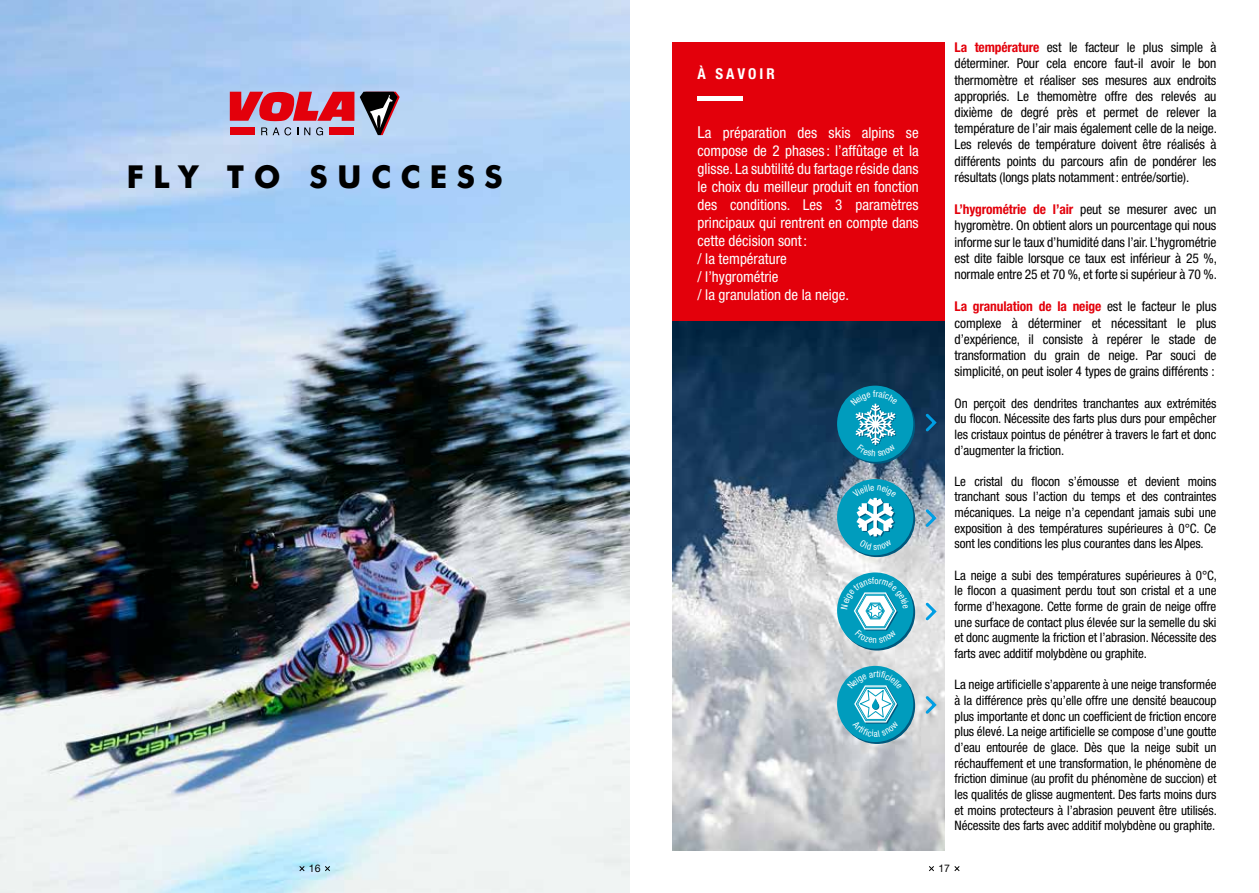
<style>
.page{position:relative;width:1259px;height:893px;background:#fff}
.page>*{position:absolute;margin:0;border:0;box-sizing:border-box;transform-origin:0 0}
.t1{font:700 31.5px "Futura BT";letter-spacing:.3em;color:#000}
.t2{font:condensed 15px/18px "Helvetica Neue LT Std";color:#fff}
.t3{font:700 condensed 15px "Helvetica Neue LT Std";letter-spacing:.2em;color:#fff}
.t4{font:condensed 13.5px/16.2px "Helvetica Neue LT Std";letter-spacing:-.01em;color:#000;text-align:justify}
.t5{font:condensed 13.05px/15.6px "Helvetica Neue LT Std";letter-spacing:-.01em;color:#000;text-align:justify}
.t6{font:10.5px "Helvetica Neue LT Std";color:#000}
.s1{font-size:16.5px}
.s2{font-weight:700;color:#e3000b}
</style>
<div class="page">
<svg style="left:929px;top:866px;width:5px;height:5px"></svg>
<svg style="left:954px;top:866px;width:6px;height:5px"></svg>
<img style="left:0;top:0;width:629px;height:893px">
<img style="left:672px;top:321px;width:272px;height:529px">
<div style="left:672px;top:43px;width:272px;height:278px;background:#e3000b"></div>
<div style="left:697px;top:96px;width:46px;height:5px;background:#fff"></div>
<svg style="left:839px;top:387px;width:76px;height:77px"></svg>
<div style="left:837px;top:386px;width:76px;height:76px;background:#009cbd;border-radius:50%"></div>
<svg style="left:839px;top:481px;width:76px;height:76px"></svg>
<div style="left:837px;top:479px;width:76px;height:76px;background:#009cbd;border-radius:50%"></div>
<svg style="left:839px;top:574px;width:76px;height:76px"></svg>
<div style="left:837px;top:572px;width:76px;height:77px;background:#009cbd;border-radius:50%"></div>
<svg style="left:839px;top:668px;width:76px;height:76px"></svg>
<div style="left:837px;top:666px;width:76px;height:76px;background:#009cbd;border-radius:50%"></div>
<svg style="left:923px;top:411px;width:16px;height:23px"></svg>
<svg style="left:923px;top:506px;width:16px;height:24px"></svg>
<svg style="left:923px;top:600px;width:16px;height:23px"></svg>
<svg style="left:923px;top:693px;width:16px;height:23px"></svg>
<svg style="left:299px;top:866px;width:6px;height:5px"></svg>
<svg style="left:325px;top:866px;width:5px;height:5px"></svg>
<svg style="left:230px;top:92px;width:124px;height:29px;background:#d63647"></svg>
<svg style="left:261px;top:127px;width:6px;height:8px"></svg>
<svg style="left:273px;top:127px;width:18px;height:8px"></svg>
<svg style="left:304px;top:127px;width:6px;height:8px"></svg>
<svg style="left:316px;top:127px;width:7px;height:8px"></svg>
<div style="left:230px;top:127px;width:25px;height:8px;background:#e3000b"></div>
<div style="left:329px;top:127px;width:25px;height:8px;background:#e3000b"></div>
<svg style="left:360px;top:92px;width:40px;height:43px;background:#72717e"></svg>
<svg style="left:850px;top:390px;width:47px;height:66px"></svg>
<svg style="left:852px;top:484px;width:44px;height:66px"></svg>
<svg style="left:840px;top:577px;width:69px;height:66px"></svg>
<svg style="left:847px;top:671px;width:55px;height:66px"></svg>
<h1 class="t1" style="left:126px;top:157px;width:378px">FLY TO SUCCESS</h1>
<p class="t6" style="left:309px;top:862px;width:13px">16</p>
<p class="t3" style="left:697px;top:64px;width:79px">À SAVOIR</p>
<p class="t2" style="left:697px;top:124px;width:223px"><span class="s1">L</span>a préparation des skis alpins se compose de 2 phases : l’affûtage et la glisse. La subtilité du fartage réside dans le choix du meilleur produit en fonction des conditions. Les 3 paramètres principaux qui rentrent en compte dans cette décision sont:<br>/ la température<br>/ l’hygrométrie<br>/ la granulation de la neige.</p>
<p class="t4" style="left:954px;top:39px;width:264px"><span class="s2">La température</span> est le facteur le plus simple à déterminer. Pour cela encore faut-il avoir le bon thermomètre et réaliser ses mesures aux endroits appropriés. Le themomètre offre des relevés au dixième de degré près et permet de relever la température de l’air mais également celle de la neige.<br>Les relevés de température doivent être réalisés à différents points du parcours afin de pondérer les résultats (longs plats notamment: entrée/sortie).</p>
<p class="t4" style="left:954px;top:201px;width:264px"><span class="s2">L’hygrométrie de l’air</span> peut se mesurer avec un hygromètre. On obtient alors un pourcentage qui nous informe sur le taux d’humidité dans l’air. L’hygrométrie est dite faible lorsque ce taux est inférieur à 25 %, normale entre 25 et 70 %, et forte si supérieur à 70 %.</p>
<p class="t4" style="left:954px;top:298px;width:263px"><span class="s2">La granulation de la neige</span> est le facteur le plus complexe à déterminer et nécessitant le plus d’expérience, il consiste à repérer le stade de transformation du grain de neige. Par souci de simplicité, on peut isoler 4 types de grains différents :</p>
<p class="t5" style="left:954px;top:395px;width:263px">On perçoit des dendrites tranchantes aux extrémités du flocon. Nécessite des farts plus durs pour empêcher les cristaux pointus de pénétrer à travers le fart et donc d’augmenter la friction.</p>
<p class="t5" style="left:954px;top:473px;width:263px">Le cristal du flocon s’émousse et devient moins tranchant sous l’action du temps et des contraintes mécaniques. La neige n’a cependant jamais subi une exposition à des températures supérieures à 0°C. Ce sont les conditions les plus courantes dans les Alpes.</p>
<p class="t5" style="left:954px;top:567px;width:264px">La neige a subi des températures supérieures à 0°C, le flocon a quasiment perdu tout son cristal et a une forme d’hexagone. Cette forme de grain de neige offre une surface de contact plus élevée sur la semelle du ski et donc augmente la friction et l’abrasion. Nécessite des farts avec additif molybdène ou graphite.</p>
<p class="t5" style="left:954px;top:677px;width:264px">La neige artificielle s’apparente à une neige transformée à la différence près qu’elle offre une densité beaucoup plus importante et donc un coefficient de friction encore plus élevé. La neige artificielle se compose d’une goutte d’eau entourée de glace. Dès que la neige subit un réchauffement et une transformation, le phénomène de friction diminue (au profit du phénomène de succion) et les qualités de glisse augmentent. Des farts moins durs et moins protecteurs à l’abrasion peuvent être utilisés.<br>Nécessite des farts avec additif molybdène ou graphite.</p>
<p class="t6" style="left:938px;top:862px;width:13px">17</p>
</div>
